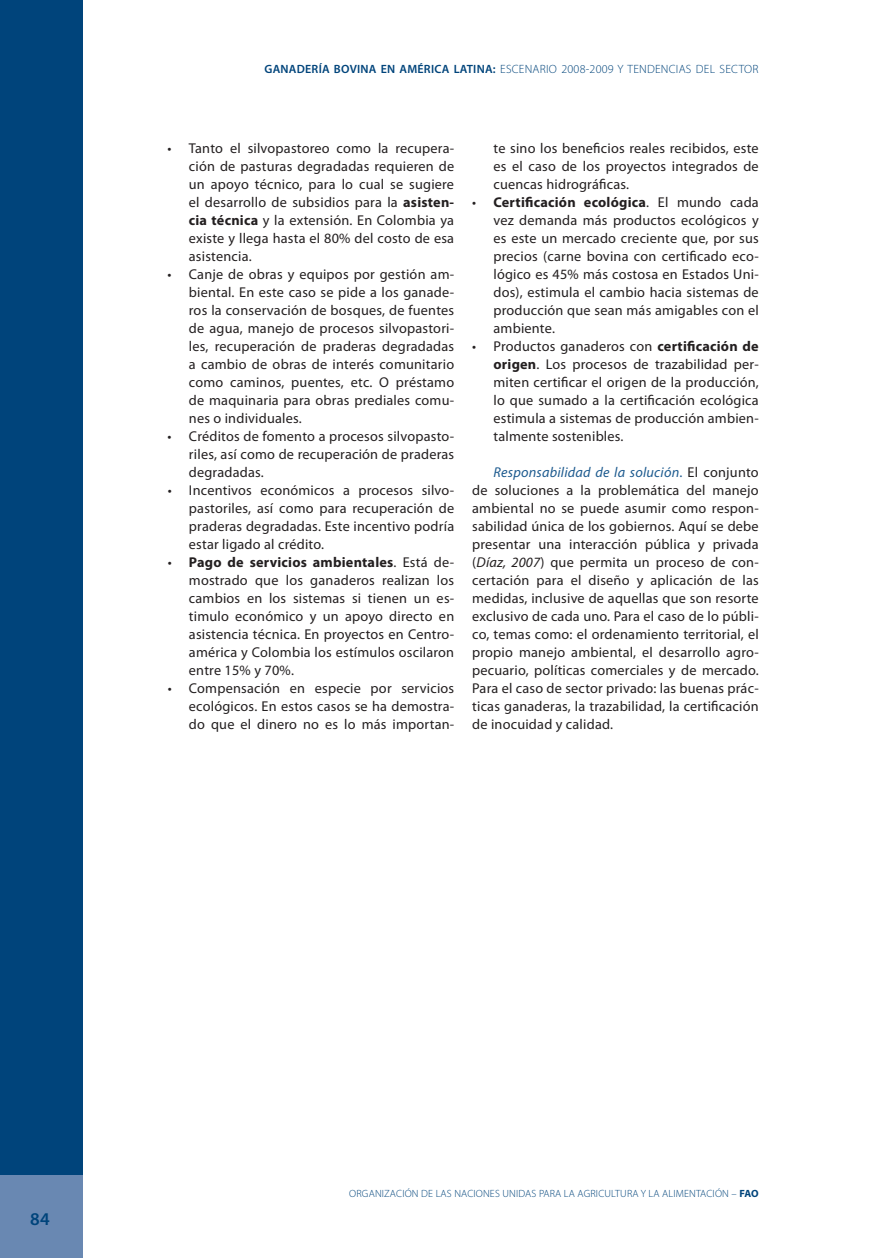
<style>
.page{position:relative;width:888px;height:1258px;background:#fff}
.page>*{position:absolute;margin:0;border:0;box-sizing:border-box;transform-origin:0 0}
.t1{font:600 18px "Myriad Pro";color:#00447b}
.t2{font:14.25px/18px "Myriad Pro";letter-spacing:.015em;color:#231f20;text-align:justify}
.t3{font:300 12px "Myriad Pro";letter-spacing:.02em;color:#00447b}
.t4{font:300 10.5px "Myriad Pro";letter-spacing:.015em;color:#00447b}
.s1{font-weight:600}
.s2{font-weight:700}
.s3{font-style:italic;color:#1e5b8f}
.s4{color:#1e5b8f}
.s5{font-style:italic}
</style>
<div class="page">
<div style="left:0;top:0;width:83px;height:1258px;background:#00447b"></div>
<div style="left:0;top:1175px;width:83px;height:83px;background:#6988b2"></div>
<p class="t3" style="left:264px;top:62px;width:496px"><span class="s1">GANADERÍA BOVINA EN AMÉRICA LATINA:</span> ESCENARIO 2008-2009 Y TENDENCIAS DEL SECTOR</p>
<p class="t2" style="left:189px;top:139px;width:267px;text-indent:-21px">• Tanto el silvopastoreo como la recupera&shy;ción de pasturas degradadas requieren de un apoyo técnico, para lo cual se sugiere el desarrollo de subsidios para la <span class="s2">asisten&shy;cia técnica</span> y la extensión. En Colombia ya existe y llega hasta el 80% del costo de esa asistencia.</p>
<p class="t2" style="left:189px;top:265px;width:267px;text-indent:-21px">• Canje de obras y equipos por gestión am&shy;biental. En este caso se pide a los ganade&shy;ros la conservación de bosques, de fuentes de agua, manejo de procesos silvopastori&shy;les, recuperación de praderas degradadas a cambio de obras de interés comunitario como caminos, puentes, etc. O préstamo de maquinaria para obras prediales comu&shy;nes o individuales.</p>
<p class="t2" style="left:189px;top:427px;width:267px;text-indent:-21px">• Créditos de fomento a procesos silvopasto&shy;riles, así como de recuperación de praderas degradadas.</p>
<p class="t2" style="left:189px;top:481px;width:267px;text-indent:-21px">• Incentivos económicos a procesos silvo&shy;pastoriles, así como para recuperación de praderas degradadas. Este incentivo podría estar ligado al crédito.</p>
<p class="t2" style="left:189px;top:553px;width:267px;text-indent:-21px">• <span class="s2">Pago de servicios ambientales</span>. Está de&shy;mostrado que los ganaderos realizan los cambios en los sistemas si tienen un es&shy;timulo económico y un apoyo directo en asistencia técnica. En proyectos en Centro&shy;américa y Colombia los estímulos oscilaron entre 15% y 70%.</p>
<p class="t2" style="left:189px;top:679px;width:267px;text-indent:-21px">• Compensación en especie por servicios ecológicos. En estos casos se ha demostra&shy;do que el dinero no es lo más importan-</p>
<p class="t2" style="left:493px;top:139px;width:267px">te sino los beneficios reales recibidos, este es el caso de los proyectos integrados de cuencas hidrográficas.</p>
<p class="t2" style="left:493px;top:193px;width:267px;text-indent:-21px">• <span class="s2">Certificación ecológica</span>. El mundo cada vez demanda más productos ecológicos y es este un mercado creciente que, por sus precios (carne bovina con certificado eco&shy;lógico es 45% más costosa en Estados Uni&shy;dos), estimula el cambio hacia sistemas de producción que sean más amigables con el ambiente.</p>
<p class="t2" style="left:493px;top:337px;width:267px;text-indent:-21px">• Productos ganaderos con <span class="s2">certificación de origen</span>. Los procesos de trazabilidad per&shy;miten certificar el origen de la producción, lo que sumado a la certificación ecológica estimula a sistemas de producción ambien&shy;talmente sostenibles.</p>
<p class="t2" style="left:472px;top:463px;width:288px;text-indent:21px"><span class="s3">Responsabilidad de la solución</span><span class="s4">.</span> El conjunto de soluciones a la problemática del manejo ambiental no se puede asumir como respon&shy;sabilidad única de los gobiernos. Aquí se debe presentar una interacción pública y privada (<span class="s5">Díaz, 2007</span>) que permita un proceso de con&shy;certación para el diseño y aplicación de las medidas, inclusive de aquellas que son resorte exclusivo de cada uno. Para el caso de lo públi&shy;co, temas como: el ordenamiento territorial, el propio manejo ambiental, el desarrollo agro&shy;pecuario, políticas comerciales y de mercado.<br>Para el caso de sector privado: las buenas prác&shy;ticas ganaderas, la trazabilidad, la certificación de inocuidad y calidad.</p>
<p class="t1" style="left:30px;top:1207px;width:21px">84</p>
<p class="t4" style="left:349px;top:1187px;width:411px">ORGANIZACIÓN DE LAS NACIONES UNIDAS PARA LA AGRICULTURA Y LA ALIMENTACIÓN – <span class="s2">FAO</span></p>
</div>
